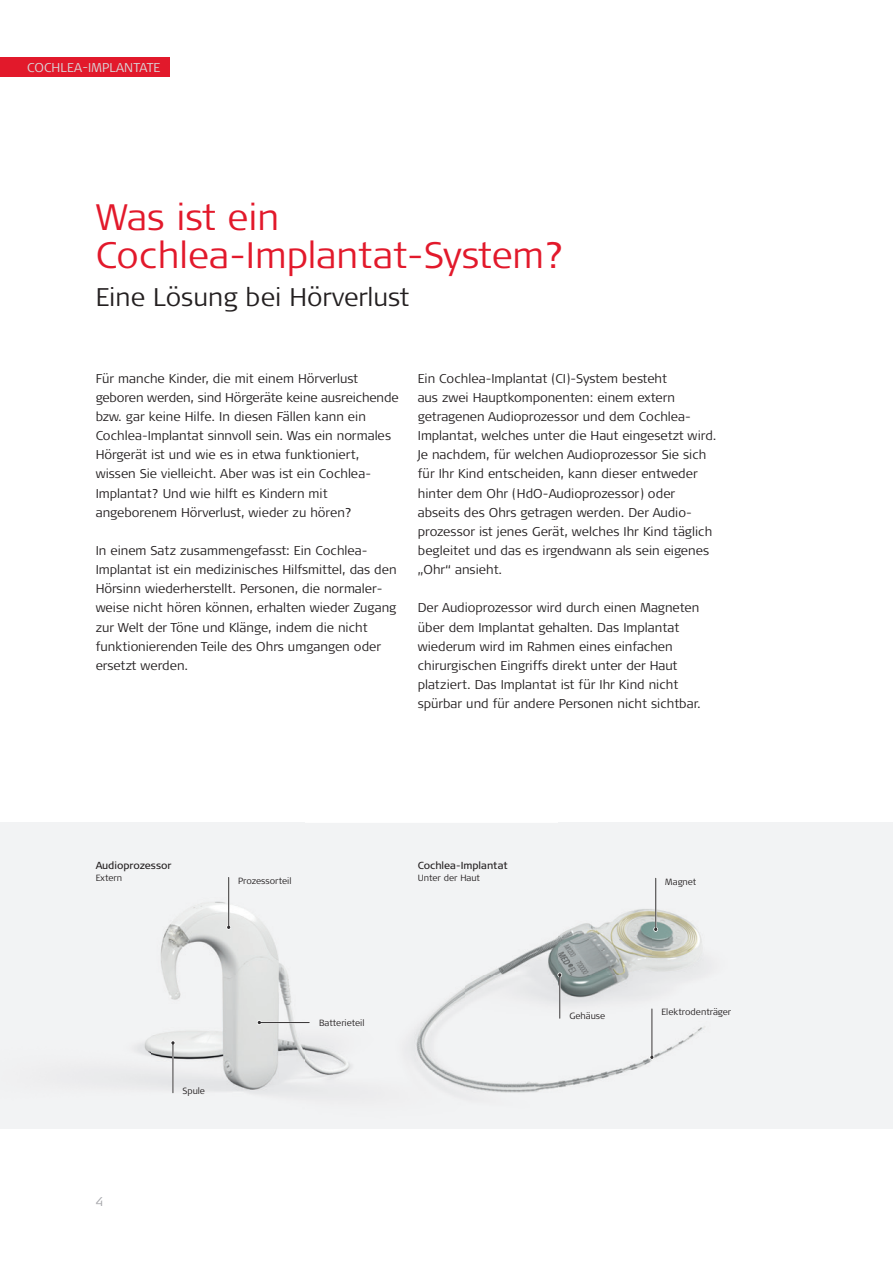
<style>
.page{position:relative;width:893px;height:1263px;background:#fff}
.page>*{position:absolute;margin:0;border:0;box-sizing:border-box;transform-origin:0 0}
.t1{font:300 36.75px/38.2px "Signa Pro";color:#e2192b}
.t2{font:300 25.5px "Signa Pro";color:#231f20}
.t3{font:300 12.75px/19.2px "Signa Pro";color:#231f20}
.t4{font:300 12.75px "Signa Pro";letter-spacing:.01em;color:#d8d9db}
.t5{font:300 12.75px "Signa Pro";color:#a8a9ad}
.t6{font:10.2px "Signa Pro";color:#231f20}
.t7{font:300 9px "Signa Pro";color:#231f20}
</style>
<div class="page">
<div style="left:0;top:823px;width:893px;height:306px;background:#f2f3f4"></div>
<img style="left:129px;top:901px;width:175px;height:193px">
<img style="left:304px;top:1022px;width:47px;height:70px">
<img style="left:412px;top:909px;width:293px;height:184px">
<hr style="left:228px;top:877px;width:2px;height:51px;background:#fff">
<hr style="left:228px;top:877px;width:1px;height:50px;background:#312f30">
<svg style="left:226px;top:925px;width:5px;height:5px"></svg>
<hr style="left:172px;top:1042px;width:2px;height:51px;background:#fff">
<hr style="left:173px;top:1043px;width:1px;height:50px;background:#312f30">
<svg style="left:171px;top:1040px;width:4px;height:5px"></svg>
<hr style="left:260px;top:1022px;width:49px;height:1px;background:#312f30">
<svg style="left:257px;top:1020px;width:5px;height:5px"></svg>
<hr style="left:655px;top:878px;width:2px;height:52px;background:#fff">
<hr style="left:655px;top:878px;width:1px;height:51px;background:#312f30">
<svg style="left:653px;top:927px;width:5px;height:5px"></svg>
<hr style="left:559px;top:974px;width:2px;height:44px;background:#fff">
<hr style="left:559px;top:975px;width:1px;height:43px;background:#312f30">
<svg style="left:557px;top:972px;width:5px;height:5px"></svg>
<hr style="left:651px;top:1009px;width:2px;height:49px;background:#fff">
<hr style="left:652px;top:1009px;width:1px;height:48px;background:#312f30">
<svg style="left:649px;top:1055px;width:5px;height:5px"></svg>
<div style="left:0;top:57px;width:170px;height:20px;background:#e2192b"></div>
<p class="t4" style="left:27px;top:58px;width:135px">COCHLEA-IMPLANTATE</p>
<h1 class="t1" style="left:96px;top:196px;width:470px">Was ist ein<br>Cochlea-Implantat-System?</h1>
<h2 class="t2" style="left:96px;top:280px;width:315px">Eine Lösung bei Hörverlust</h2>
<p class="t3" style="left:96px;top:368px;width:304px">Für manche Kinder, die mit einem Hörverlust geboren werden, sind Hörgeräte keine ausreichende bzw. gar keine Hilfe. In diesen Fällen kann ein Cochlea-Implantat sinnvoll sein. Was ein normales Hörgerät ist und wie es in etwa funktioniert, wissen Sie vielleicht. Aber was ist ein Cochlea-Implantat? Und wie hilft es Kindern mit angeborenem Hörverlust, wieder zu hören?</p>
<p class="t3" style="left:96px;top:540px;width:302px">In einem Satz zusammengefasst: Ein Cochlea-Implantat ist ein medizinisches Hilfsmittel, das den Hörsinn wiederherstellt. Personen, die normaler&shy;weise nicht hören können, erhalten wieder Zugang zur Welt der Töne und Klänge, indem die nicht funktionierenden Teile des Ohrs umgangen oder ersetzt werden.</p>
<p class="t3" style="left:418px;top:368px;width:300px">Ein Cochlea-Implantat (CI)-System besteht<br>aus zwei Hauptkomponenten: einem extern getragenen Audioprozessor und dem Cochlea-Implantat, welches unter die Haut eingesetzt wird.<br>Je nachdem, für welchen Audioprozessor Sie sich für Ihr Kind entscheiden, kann dieser entweder hinter dem Ohr (HdO-Audioprozessor) oder abseits des Ohrs getragen werden. Der Audio&shy;prozessor ist jenes Gerät, welches Ihr Kind täglich begleitet und das es irgendwann als sein eigenes „Ohr“ ansieht.</p>
<p class="t3" style="left:418px;top:598px;width:285px">Der Audioprozessor wird durch einen Magneten über dem Implantat gehalten. Das Implantat wiederum wird im Rahmen eines einfachen chirurgischen Eingriffs direkt unter der Haut platziert. Das Implantat ist für Ihr Kind nicht spürbar und für andere Personen nicht sichtbar.</p>
<p class="t6" style="left:96px;top:858px;width:77px">Audioprozessor</p>
<p class="t7" style="left:96px;top:871px;width:28px">Extern</p>
<p class="t7" style="left:238px;top:874px;width:55px">Prozessorteil</p>
<p class="t5" style="left:96px;top:1192px;width:9px">4</p>
<p class="t7" style="left:183px;top:1084px;width:24px">Spule</p>
<p class="t7" style="left:319px;top:1016px;width:47px">Batterieteil</p>
<p class="t6" style="left:418px;top:858px;width:91px">Cochlea-Implantat</p>
<p class="t7" style="left:418px;top:871px;width:64px">Unter der Haut</p>
<p class="t7" style="left:569px;top:1009px;width:37px">Gehäuse</p>
<p class="t7" style="left:665px;top:875px;width:33px">Magnet</p>
<p class="t7" style="left:661px;top:1006px;width:71px">Elektrodenträger</p>
</div>
